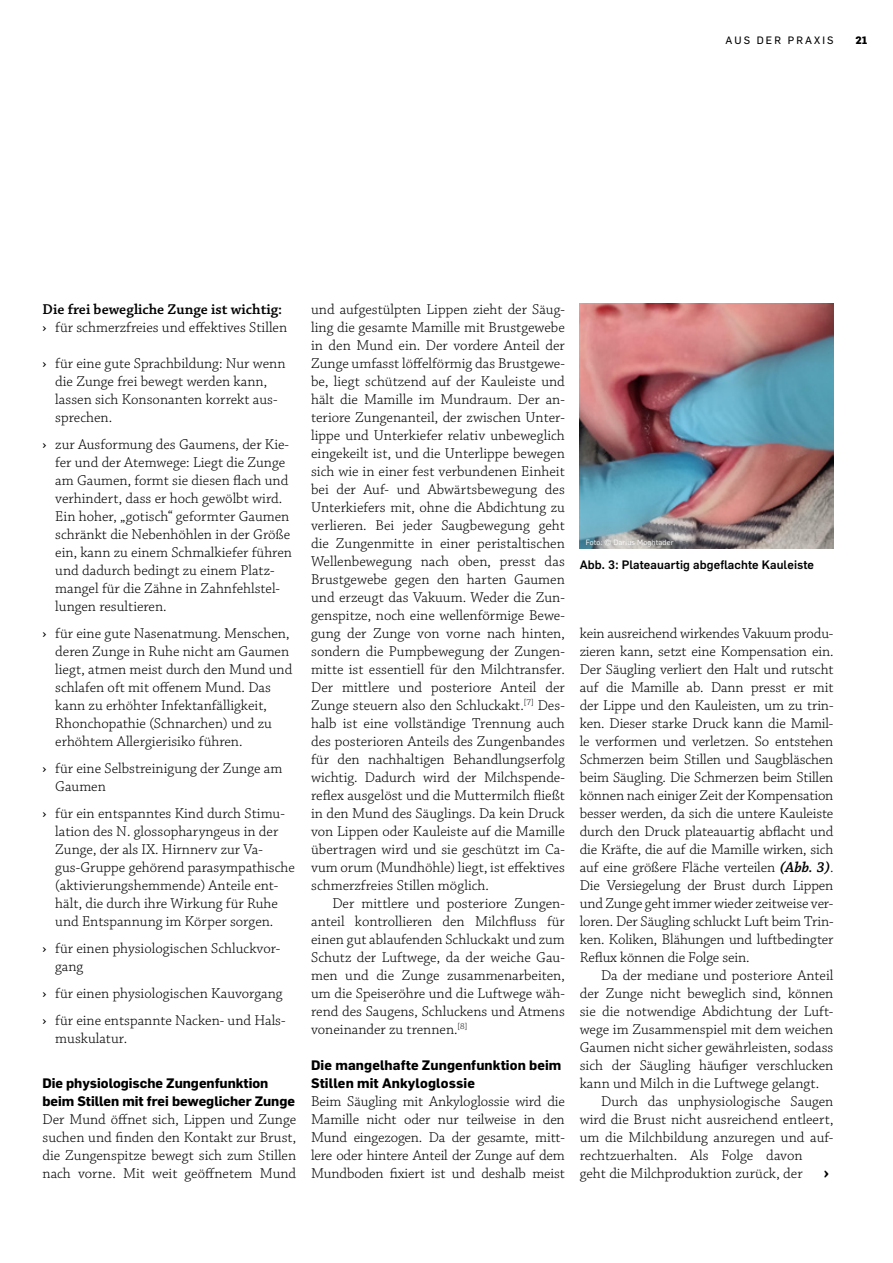
<style>
.page{position:relative;width:893px;height:1263px;background:#fff}
.page>*{position:absolute;margin:0;border:0;box-sizing:border-box;transform-origin:0 0}
.t1{font:700 18px "Chaparral Pro";color:#000}
.t2{font:300 15px/18px "Chaparral Pro";color:#000}
.t3{font:700 13.5px/18px "Flama";color:#000}
.t4{font:500 12px "Flama";letter-spacing:.01em;color:#000}
.t5{font:10.5px "Flama Basic";letter-spacing:.2em;color:#000}
.t6{font:800 10.5px "Flama";color:#000}
.t7{font:7.5px "Flama";letter-spacing:.02em;color:#fff}
.s1{font-weight:600}
.s2{font-family:"Flama Basic";font-weight:400;font-size:12.75px}
.s3{font-weight:600;font-style:italic}
</style>
<div class="page">
<img style="left:580px;top:304px;width:254px;height:244px">
<p class="t5" style="left:726px;top:33px;width:109px">AUS DER PRAXIS</p>
<p class="t6" style="left:855px;top:32px;width:13px">21</p>
<p class="t2" style="left:43px;top:301px;width:246px"><span class="s1">Die frei bewegliche Zunge ist wichtig: </span><span class="s2">›</span> für schmerzfreies und effektives Stillen</p>
<p class="t2" style="left:55px;top:355px;width:232px;text-indent:-13px"><span class="s2">›</span> für eine gute Sprachbildung: Nur wenn die Zunge frei bewegt werden kann, lassen sich Konsonanten korrekt aus&shy;sprechen.</p>
<p class="t2" style="left:55px;top:436px;width:238px;text-indent:-13px"><span class="s2">›</span> zur Ausformung des Gaumens, der Kie&shy;fer und der Atemwege: Liegt die Zunge am Gaumen, formt sie diesen flach und verhindert, dass er hoch gewölbt wird.<br>Ein hoher, „gotisch“ geformter Gaumen schränkt die Nebenhöhlen in der Größe ein, kann zu einem Schmalkiefer führen und dadurch bedingt zu einem Platz&shy;mangel für die Zähne in Zahnfehlstel&shy;lungen resultieren.</p>
<p class="t2" style="left:55px;top:625px;width:239px;text-indent:-13px"><span class="s2">›</span> für eine gute Nasenatmung. Menschen, deren Zunge in Ruhe nicht am Gaumen liegt, atmen meist durch den Mund und schlafen oft mit offenem Mund. Das kann zu erhöhter Infektanfälligkeit, Rhonchopathie (Schnarchen) und zu erhöhtem Allergierisiko führen.</p>
<p class="t2" style="left:55px;top:760px;width:229px;text-indent:-13px"><span class="s2">›</span> für eine Selbstreinigung der Zunge am<br>Gaumen</p>
<p class="t2" style="left:55px;top:805px;width:241px;text-indent:-13px"><span class="s2">›</span> für ein entspanntes Kind durch Stimu&shy;lation des N. glossopharyngeus in der Zunge, der als IX. Hirnnerv zur Va&shy;gus-Gruppe gehörend parasympathische (aktivierungshemmende) Anteile ent&shy;hält, die durch ihre Wirkung für Ruhe und Entspannung im Körper sorgen.</p>
<p class="t2" style="left:55px;top:940px;width:227px;text-indent:-13px"><span class="s2">›</span> für einen physiologischen Schluckvor&shy;gang</p>
<p class="t2" style="left:43px;top:980px;width:245px;line-height:27px"><span class="s2">›</span> für einen physiologischen Kauvorgang <span class="s2">›</span> für eine entspannte Nacken- und Hals-</p>
<p class="t2" style="left:55px;top:1030px;width:73px">muskulatur.</p>
<p class="t3" style="left:43px;top:1073px;width:254px">Die physiologische Zungenfunktion beim Stillen mit frei beweglicher Zunge</p>
<p class="t2" style="left:43px;top:1111px;width:255px;text-align:justify">Der Mund öffnet sich, Lippen und Zunge suchen und finden den Kontakt zur Brust, die Zungenspitze bewegt sich zum Stillen nach vorne. Mit weit geöffnetem Mund</p>
<p class="t2" style="left:311px;top:301px;width:255px;text-align:justify">und aufgestülpten Lippen zieht der Säug&shy;ling die gesamte Mamille mit Brustgewebe in den Mund ein. Der vordere Anteil der Zunge umfasst löffelförmig das Brustgewe&shy;be, liegt schützend auf der Kauleiste und hält die Mamille im Mundraum. Der an&shy;teriore Zungenanteil, der zwischen Unter&shy;lippe und Unterkiefer relativ unbeweglich eingekeilt ist, und die Unterlippe bewegen sich wie in einer fest verbundenen Einheit bei der Auf- und Abwärtsbewegung des Unterkiefers mit, ohne die Abdichtung zu verlieren. Bei jeder Saugbewegung geht die Zungenmitte in einer peristaltischen Wellenbewegung nach oben, presst das Brustgewebe gegen den harten Gaumen und erzeugt das Vakuum. Weder die Zun&shy;genspitze, noch eine wellenförmige Bewe&shy;gung der Zunge von vorne nach hinten, sondern die Pumpbewegung der Zungen&shy;mitte ist essentiell für den Milchtransfer.<br>Der mittlere und posteriore Anteil der Zunge steuern also den Schluckakt.<sup>[7]</sup> Des&shy;halb ist eine vollständige Trennung auch des posterioren Anteils des Zungenbandes für den nachhaltigen Behandlungserfolg wichtig. Dadurch wird der Milchspende&shy;reflex ausgelöst und die Muttermilch fließt in den Mund des Säuglings. Da kein Druck von Lippen oder Kauleiste auf die Mamille übertragen wird und sie geschützt im Ca&shy;vum orum (Mundhöhle) liegt, ist effektives schmerzfreies Stillen möglich.</p>
<p class="t2" style="left:311px;top:895px;width:255px;text-align:justify;text-indent:21px">Der mittlere und posteriore Zungen&shy;anteil kontrollieren den Milchfluss für einen gut ablaufenden Schluckakt und zum Schutz der Luftwege, da der weiche Gau&shy;men und die Zunge zusammenarbeiten, um die Speiseröhre und die Luftwege wäh&shy;rend des Saugens, Schluckens und Atmens voneinander zu trennen.<sup>[8]</sup></p>
<p class="t3" style="left:311px;top:1055px;width:252px">Die mangelhafte Zungenfunktion beim<br>Stillen mit Ankyloglossie</p>
<p class="t2" style="left:311px;top:1093px;width:255px;text-align:justify">Beim Säugling mit Ankyloglossie wird die Mamille nicht oder nur teilweise in den Mund eingezogen. Da der gesamte, mitt&shy;lere oder hintere Anteil der Zunge auf dem Mundboden fixiert ist und deshalb meist</p>
<p class="t7" style="left:586px;top:537px;width:89px">Foto: © Darius Moghtader</p>
<p class="t4" style="left:580px;top:556px;width:236px">Abb. 3: Plateauartig abgeflachte Kauleiste</p>
<p class="t2" style="left:580px;top:625px;width:255px;text-align:justify">kein ausreichend wirkendes Vakuum produ&shy;zieren kann, setzt eine Kompensation ein.<br>Der Säugling verliert den Halt und rutscht auf die Mamille ab. Dann presst er mit der Lippe und den Kauleisten, um zu trin&shy;ken. Dieser starke Druck kann die Mamil&shy;le verformen und verletzen. So entstehen Schmerzen beim Stillen und Saugbläschen beim Säugling. Die Schmerzen beim Stillen können nach einiger Zeit der Kompensation besser werden, da sich die untere Kauleiste durch den Druck plateauartig abflacht und die Kräfte, die auf die Mamille wirken, sich auf eine größere Fläche verteilen <span class="s3">(Abb. 3)</span>.<br>Die Versiegelung der Brust durch Lippen und Zunge geht immer wieder zeitweise ver&shy;loren. Der Säugling schluckt Luft beim Trin&shy;ken. Koliken, Blähungen und luftbedingter Reflux können die Folge sein.</p>
<p class="t2" style="left:601px;top:967px;width:234px">Da der mediane und posteriore Anteil</p>
<p class="t2" style="left:580px;top:985px;width:255px">der Zunge nicht beweglich sind, können</p>
<p class="t2" style="left:580px;top:1003px;width:255px">sie die notwendige Abdichtung der Luft-</p>
<p class="t2" style="left:580px;top:1021px;width:255px">wege im Zusammenspiel mit dem weichen</p>
<p class="t2" style="left:580px;top:1039px;width:255px">Gaumen nicht sicher gewährleisten, sodass</p>
<p class="t2" style="left:580px;top:1057px;width:255px">sich der Säugling häufiger verschlucken</p>
<p class="t2" style="left:580px;top:1075px;width:241px">kann und Milch in die Luftwege gelangt.</p>
<p class="t2" style="left:601px;top:1093px;width:234px">Durch das unphysiologische Saugen</p>
<p class="t2" style="left:580px;top:1111px;width:255px">wird die Brust nicht ausreichend entleert,</p>
<p class="t2" style="left:580px;top:1129px;width:255px">um die Milchbildung anzuregen und auf-</p>
<p class="t2" style="left:580px;top:1147px;width:224px">rechtzuerhalten. Als Folge davon</p>
<p class="t2" style="left:580px;top:1165px;width:224px">geht die Milchproduktion zurück, der</p>
<p class="t1" style="left:824px;top:1162px;width:7px">›</p>
</div>
